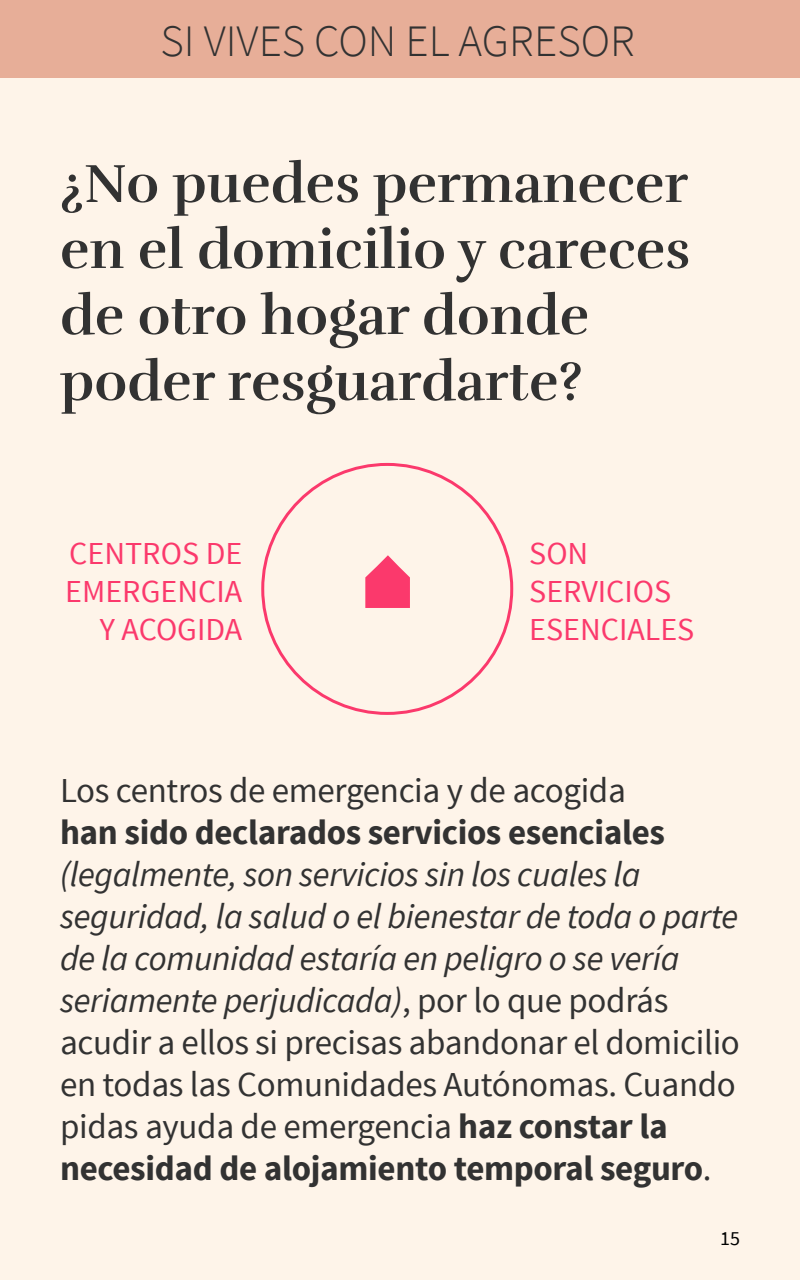
<style>
.page{position:relative;width:800px;height:1280px;background:#fef4e9}
.page>*{position:absolute;margin:0;border:0;box-sizing:border-box;transform-origin:0 0}
._02_pregunta{font:700 55px/66px "Rufina";color:#323232}
.t1{font:300 45px "Source Sans Pro";color:#323232}
._00_txt{font:35px/42px "Source Sans Pro";letter-spacing:-.01em;color:#323232}
.t2{font:32px/38.4px "Source Sans Pro";color:#fb396c;text-align:right}
.t3{font:20px "Source Sans Pro";color:#000}
.s1{font-weight:700}
.s2{font-style:italic}
</style>
<div class="page">
<div style="left:0;top:0;width:800px;height:78px;background:#e7ae98"></div>
<svg style="left:365px;top:555px;width:45px;height:53px"></svg>
<p class="t1" style="left:161px;top:14px;width:476px">SI VIVES CON EL AGRESOR</p>
<p class="_02_pregunta" style="left:60px;top:151px;width:632px">¿No puedes permanecer en el domicilio y careces de otro hogar donde poder resguardarte?</p>
<p class="t2" style="left:65px;top:534px;width:178px">CENTROS DE<br>EMERGENCIA<br>Y ACOGIDA</p>
<p class="t2" style="left:529px;top:534px;width:167px;text-align:left">SON<br>SERVICIOS<br>ESENCIALES</p>
<p class="_00_txt" style="left:60px;top:770px;width:681px">Los centros de emergencia y de acogida<br><span class="s1">han sido declarados servicios esenciales </span><span class="s2">(legalmente, son servicios sin los cuales la seguridad, la salud o el bienestar de toda o parte de la comunidad estaría en peligro o se vería seriamente perjudicada)</span>, por lo que podrás acudir a ellos si precisas abandonar el domicilio en todas las Comunidades Autónomas. Cuando pidas ayuda de emergencia <span class="s1">haz constar la necesidad de alojamiento temporal seguro</span>.</p>
<p class="t3" style="left:720px;top:1226px;width:21px">15</p>
</div>
